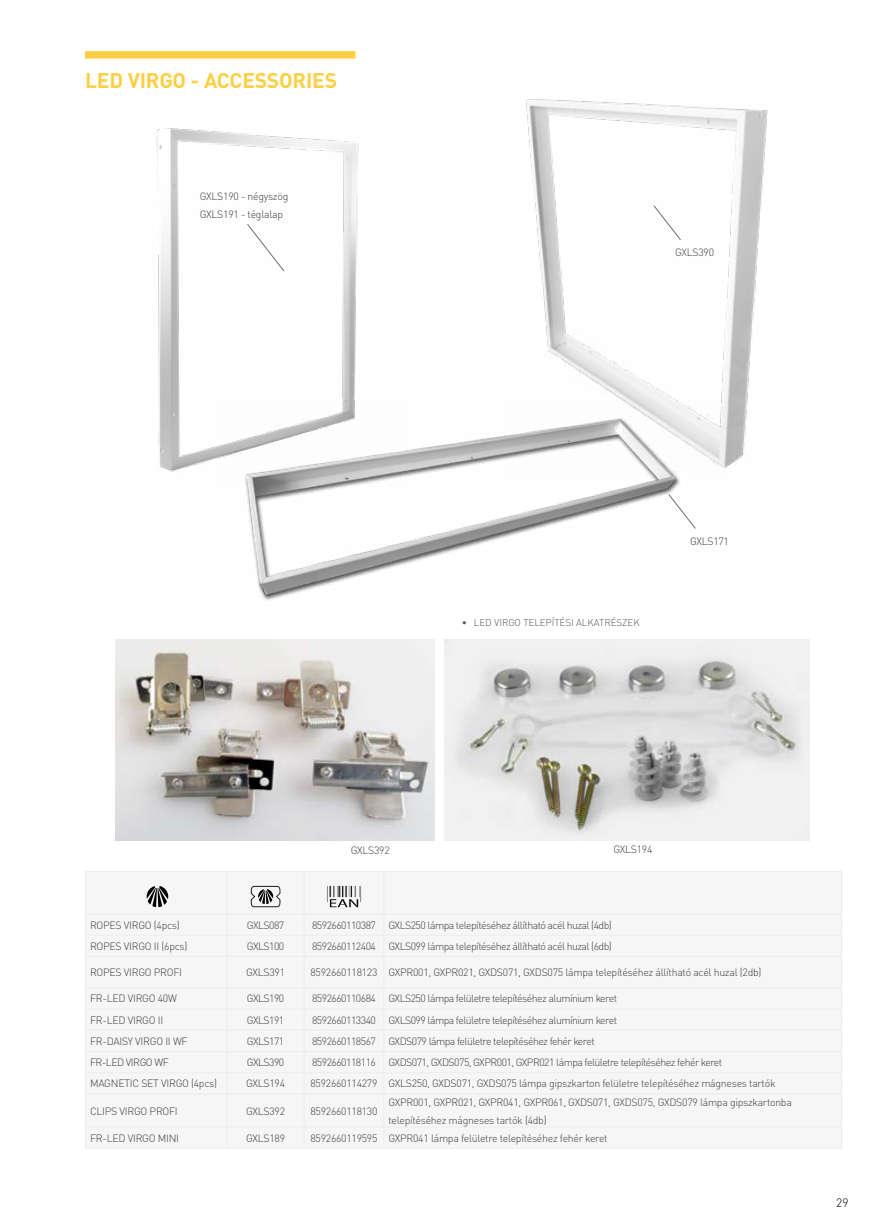
<style>
.page{position:relative;width:893px;height:1221px;background:#fff}
.page>*{position:absolute;margin:0;border:0;box-sizing:border-box;transform-origin:0 0}
.t1{font:700 21px "DIN Pro";letter-spacing:-.01em;color:#fecf44}
.t2{font:300 12px "DIN Pro";color:#000}
.t3{font:300 10.5px/18px "DIN Pro";letter-spacing:-.035em;color:#3c3c3b}
.t4{font:300 9.75px "DIN Pro";letter-spacing:-.005em;color:#575756}
</style>
<div class="page">
<img style="left:156px;top:128px;width:203px;height:344px">
<img style="left:526px;top:99px;width:242px;height:366px">
<img style="left:219px;top:400px;width:511px;height:201px">
<div style="left:85px;top:51px;width:270px;height:8px;background:#fecf44"></div>
<img style="left:444px;top:639px;width:365px;height:201px">
<svg style="left:653px;top:205px;width:28px;height:36px"></svg>
<svg style="left:668px;top:493px;width:28px;height:36px"></svg>
<svg style="left:247px;top:223px;width:38px;height:49px"></svg>
<img style="left:116px;top:639px;width:319px;height:201px">
<div style="left:86px;top:872px;width:755px;height:275px;background:#f6f6f6"></div>
<hr style="left:227px;top:871px;width:1px;height:42px;background:#ededed">
<hr style="left:304px;top:871px;width:1px;height:42px;background:#ededed">
<hr style="left:383px;top:871px;width:1px;height:42px;background:#ededed">
<hr style="left:841px;top:871px;width:1px;height:42px;background:#ededed">
<hr style="left:85px;top:934px;width:142px;height:1px;background:#ededed">
<hr style="left:227px;top:934px;width:77px;height:1px;background:#ededed">
<svg style="left:227px;top:914px;width:1px;height:42px"></svg>
<hr style="left:304px;top:934px;width:80px;height:1px;background:#ededed">
<svg style="left:304px;top:914px;width:1px;height:42px"></svg>
<hr style="left:384px;top:934px;width:458px;height:1px;background:#ededed">
<svg style="left:383px;top:914px;width:1px;height:42px"></svg>
<svg style="left:841px;top:914px;width:1px;height:42px"></svg>
<hr style="left:85px;top:956px;width:142px;height:1px;background:#ededed">
<hr style="left:227px;top:956px;width:77px;height:1px;background:#ededed">
<hr style="left:227px;top:956px;width:1px;height:31px;background:#ededed">
<hr style="left:304px;top:956px;width:80px;height:1px;background:#ededed">
<hr style="left:304px;top:956px;width:1px;height:31px;background:#ededed">
<hr style="left:384px;top:956px;width:458px;height:1px;background:#ededed">
<hr style="left:383px;top:956px;width:1px;height:31px;background:#ededed">
<hr style="left:841px;top:956px;width:1px;height:31px;background:#ededed">
<hr style="left:85px;top:987px;width:142px;height:1px;background:#ededed">
<hr style="left:227px;top:987px;width:77px;height:1px;background:#ededed">
<hr style="left:304px;top:987px;width:80px;height:1px;background:#ededed">
<hr style="left:384px;top:987px;width:458px;height:1px;background:#ededed">
<hr style="left:85px;top:1008px;width:142px;height:1px;background:#ededed">
<hr style="left:227px;top:1008px;width:77px;height:1px;background:#ededed">
<hr style="left:304px;top:1008px;width:80px;height:1px;background:#ededed">
<hr style="left:384px;top:1008px;width:458px;height:1px;background:#ededed">
<hr style="left:85px;top:1029px;width:142px;height:1px;background:#ededed">
<hr style="left:227px;top:1029px;width:77px;height:1px;background:#ededed">
<hr style="left:304px;top:1029px;width:80px;height:1px;background:#ededed">
<hr style="left:384px;top:1029px;width:458px;height:1px;background:#ededed">
<hr style="left:85px;top:1072px;width:142px;height:1px;background:#ededed">
<hr style="left:227px;top:1072px;width:77px;height:1px;background:#ededed">
<svg style="left:227px;top:988px;width:1px;height:105px"></svg>
<hr style="left:304px;top:1072px;width:80px;height:1px;background:#ededed">
<svg style="left:304px;top:988px;width:1px;height:105px"></svg>
<hr style="left:384px;top:1072px;width:458px;height:1px;background:#ededed">
<svg style="left:383px;top:988px;width:1px;height:105px"></svg>
<svg style="left:841px;top:988px;width:1px;height:105px"></svg>
<hr style="left:85px;top:1093px;width:142px;height:1px;background:#ededed">
<hr style="left:85px;top:1094px;width:1px;height:32px;background:#ededed">
<hr style="left:227px;top:1093px;width:77px;height:1px;background:#ededed">
<hr style="left:227px;top:1094px;width:1px;height:32px;background:#ededed">
<hr style="left:304px;top:1093px;width:80px;height:1px;background:#ededed">
<hr style="left:304px;top:1094px;width:1px;height:32px;background:#ededed">
<hr style="left:384px;top:1093px;width:458px;height:1px;background:#ededed">
<hr style="left:383px;top:1094px;width:1px;height:32px;background:#ededed">
<hr style="left:841px;top:1094px;width:1px;height:32px;background:#ededed">
<hr style="left:85px;top:1126px;width:142px;height:1px;background:#ededed">
<svg style="left:85px;top:1127px;width:1px;height:20px"></svg>
<hr style="left:227px;top:1126px;width:77px;height:1px;background:#ededed">
<svg style="left:227px;top:1127px;width:1px;height:20px"></svg>
<hr style="left:304px;top:1126px;width:80px;height:1px;background:#ededed">
<svg style="left:304px;top:1127px;width:1px;height:20px"></svg>
<hr style="left:384px;top:1126px;width:458px;height:1px;background:#ededed">
<svg style="left:383px;top:1127px;width:1px;height:20px"></svg>
<svg style="left:841px;top:1127px;width:1px;height:20px"></svg>
<hr style="left:85px;top:1147px;width:142px;height:1px;background:#ededed">
<hr style="left:227px;top:1147px;width:77px;height:1px;background:#ededed">
<hr style="left:304px;top:1147px;width:80px;height:1px;background:#ededed">
<hr style="left:384px;top:1147px;width:458px;height:1px;background:#ededed">
<hr style="left:85px;top:913px;width:142px;height:1px;background:#ededed">
<hr style="left:227px;top:913px;width:77px;height:1px;background:#ededed">
<hr style="left:304px;top:913px;width:80px;height:1px;background:#ededed">
<hr style="left:384px;top:913px;width:458px;height:1px;background:#ededed">
<hr style="left:85px;top:871px;width:142px;height:1px;background:#ededed">
<hr style="left:85px;top:871px;width:1px;height:42px;background:#ededed">
<hr style="left:227px;top:871px;width:77px;height:1px;background:#ededed">
<hr style="left:304px;top:871px;width:80px;height:1px;background:#ededed">
<hr style="left:384px;top:871px;width:458px;height:1px;background:#ededed">
<svg style="left:85px;top:914px;width:1px;height:42px"></svg>
<hr style="left:85px;top:956px;width:1px;height:31px;background:#ededed">
<svg style="left:85px;top:988px;width:1px;height:105px"></svg>
<hr style="left:85px;top:1051px;width:142px;height:1px;background:#ededed">
<hr style="left:227px;top:1051px;width:77px;height:1px;background:#ededed">
<hr style="left:304px;top:1051px;width:80px;height:1px;background:#ededed">
<hr style="left:384px;top:1051px;width:458px;height:1px;background:#ededed">
<svg style="left:147px;top:885px;width:21px;height:22px"></svg>
<svg style="left:251px;top:885px;width:29px;height:22px"></svg>
<svg style="left:327px;top:885px;width:34px;height:22px"></svg>
<h1 class="t1" style="left:85px;top:63px;width:254px">LED VIRGO - ACCESSORIES</h1>
<p class="t3" style="left:200px;top:186px;width:90px">GXLS190 - négyszög<br>GXLS191 - téglalap</p>
<p class="t3" style="left:675px;top:242px;width:40px">GXLS390</p>
<p class="t4" style="left:462px;top:615px;width:179px">• LED VIRGO TELEPÍTÉSI ALKATRÉSZEK</p>
<p class="t3" style="left:690px;top:531px;width:40px">GXLS171</p>
<p class="t3" style="left:351px;top:840px;width:40px">GXLS392</p>
<p class="t3" style="left:613px;top:839px;width:40px">GXLS194</p>
<p class="t3" style="left:90px;top:914px;width:91px">ROPES VIRGO (4pcs)</p>
<p class="t3" style="left:247px;top:914px;width:39px">GXLS087</p>
<p class="t3" style="left:312px;top:914px;width:301px">8592660110387 GXLS250 lámpa telepítéséhez állítható acél huzal (4db)</p>
<p class="t3" style="left:90px;top:936px;width:99px">ROPES VIRGO II (6pcs)</p>
<p class="t3" style="left:247px;top:936px;width:39px">GXLS100</p>
<p class="t3" style="left:312px;top:936px;width:301px">8592660112404 GXLS099 lámpa telepítéséhez állítható acél huzal (6db)</p>
<p class="t3" style="left:90px;top:962px;width:94px">ROPES VIRGO PROFI</p>
<p class="t3" style="left:246px;top:962px;width:40px">GXLS391</p>
<p class="t3" style="left:310px;top:962px;width:452px">8592660118123 GXPR001, GXPR021, GXDS071, GXDS075 lámpa telepítéséhez állítható acél huzal (2db)</p>
<p class="t3" style="left:90px;top:988px;width:88px">FR-LED VIRGO 40W</p>
<p class="t3" style="left:247px;top:988px;width:39px">GXLS190</p>
<p class="t3" style="left:312px;top:988px;width:307px">8592660110684 GXLS250 lámpa felületre telepítéséhez alumínium keret</p>
<p class="t3" style="left:90px;top:1009px;width:75px">FR-LED VIRGO II</p>
<p class="t3" style="left:247px;top:1009px;width:39px">GXLS191</p>
<p class="t3" style="left:312px;top:1009px;width:307px">8592660113340 GXLS099 lámpa felületre telepítéséhez alumínium keret</p>
<p class="t3" style="left:90px;top:1031px;width:99px">FR-DAISY VIRGO II WF</p>
<p class="t3" style="left:247px;top:1031px;width:39px">GXLS171</p>
<p class="t3" style="left:312px;top:1031px;width:284px">8592660118567 GXDS079 lámpa felületre telepítéséhez fehér keret</p>
<p class="t3" style="left:90px;top:1052px;width:80px">FR-LED VIRGO WF</p>
<p class="t3" style="left:247px;top:1052px;width:39px">GXLS390</p>
<p class="t3" style="left:312px;top:1052px;width:412px">8592660118116 GXDS071, GXDS075, GXPR001, GXPR021 lámpa felületre telepítéséhez fehér keret</p>
<p class="t3" style="left:90px;top:1073px;width:129px">MAGNETIC SET VIRGO (4pcs)</p>
<p class="t3" style="left:246px;top:1073px;width:40px">GXLS194</p>
<p class="t3" style="left:310px;top:1073px;width:466px">8592660114279 GXLS250, GXDS071, GXDS075 lámpa gipszkarton felületre telepítéséhez mágneses tartók</p>
<p class="t3" style="left:90px;top:1100px;width:89px">CLIPS VIRGO PROFI</p>
<p class="t3" style="left:246px;top:1100px;width:40px">GXLS392</p>
<p class="t3" style="left:310px;top:1100px;width:69px">8592660118130</p>
<p class="t3" style="left:388px;top:1091px;width:405px">GXPR001, GXPR021, GXPR041, GXPR061, GXDS071, GXDS075, GXDS079 lámpa gipszkartonba telepítéséhez mágneses tartók (4db)</p>
<p class="t3" style="left:90px;top:1127px;width:91px">FR-LED VIRGO MINI</p>
<p class="t3" style="left:246px;top:1127px;width:40px">GXLS189</p>
<p class="t3" style="left:310px;top:1127px;width:299px">8592660119595 GXPR041 lámpa felületre telepítéséhez fehér keret</p>
<p class="t2" style="left:836px;top:1193px;width:14px">29</p>
</div>
